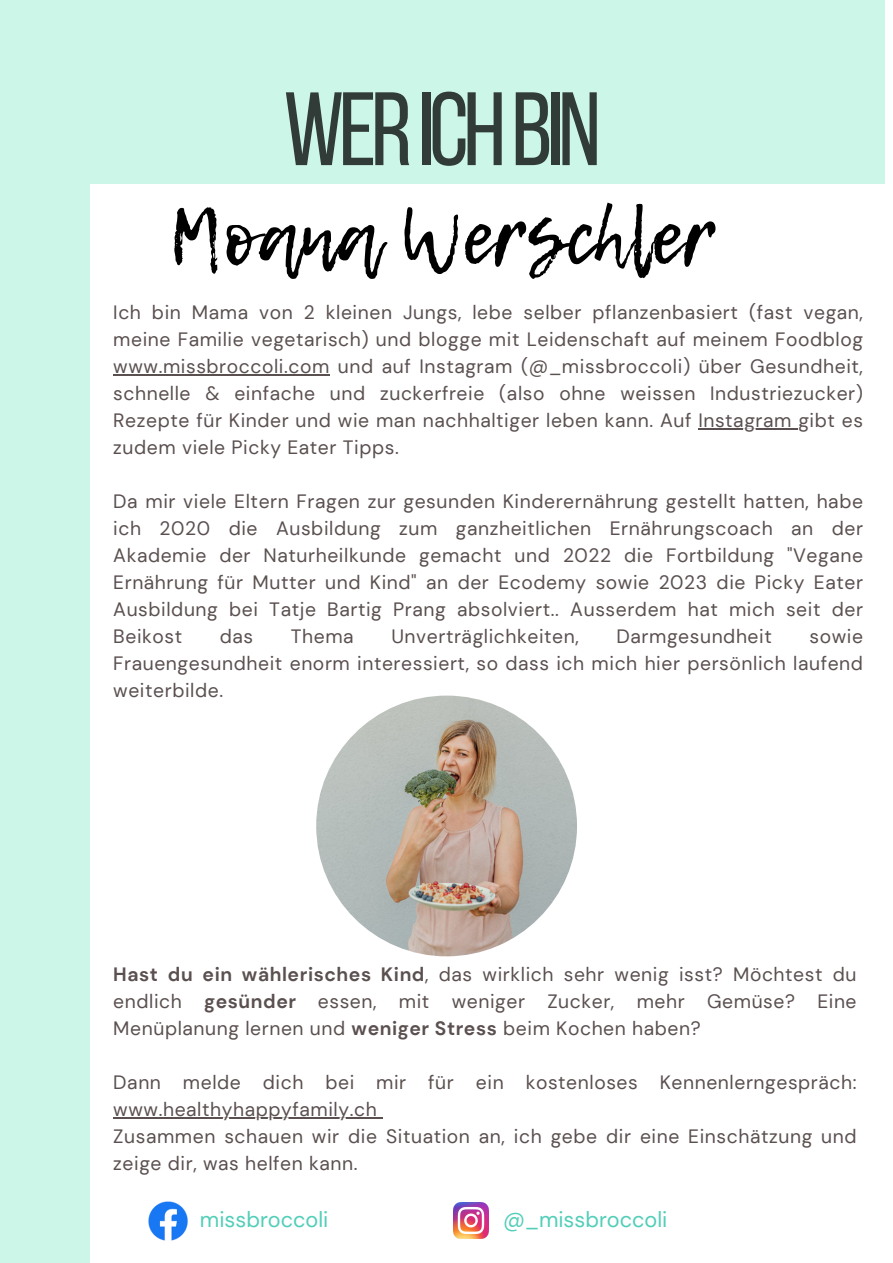
<style>
.page{position:relative;width:893px;height:1263px;background:#fff}
.page>*{position:absolute;margin:0;border:0;box-sizing:border-box;transform-origin:0 0}
.t1{font:103.95px "Bebas Neue";letter-spacing:-.05em;color:#313b37}
.t2{font:77.25px "Lemon Tuesday";color:#000}
.t3{font:21.75px "DM Sans";color:#52ceb9}
.t4{font:19.27px/27px "DM Sans";letter-spacing:.03em;color:#5b5050;text-align:justify}
.s1{font-weight:700}
</style>
<div class="page">
<div style="left:0;top:0;width:89px;height:1263px;background:#ccf6e8"></div>
<hr style="left:113px;top:374px;width:217px;height:2px;background:#5b5050">
<hr style="left:698px;top:428px;width:100px;height:2px;background:#5b5050">
<div style="left:0;top:0;width:884px;height:183px;background:#ccf6e8"></div>
<img style="left:316px;top:695px;width:261px;height:261px;border-radius:50%">
<hr style="left:113px;top:1117px;width:264px;height:2px;background:#5b5050">
<svg style="left:377px;top:1117px;width:6px;height:2px"></svg>
<img style="left:453px;top:1203px;width:36px;height:35px">
<img style="left:148px;top:1201px;width:40px;height:40px">
<p class="t1" style="left:283px;top:87px;width:319px">WERICHBIN</p>
<p class="t2" style="left:169px;top:179px;width:548px">Moana Werschler</p>
<p class="t4" style="left:113px;top:299px;width:751px">Ich bin Mama von 2 kleinen Jungs, lebe selber pflanzenbasiert (fast vegan, meine Familie vegetarisch) und blogge mit Leidenschaft auf meinem Foodblog www.missbroccoli.com und auf Instagram (@_missbroccoli) über Gesundheit, schnelle &amp; einfache und zuckerfreie (also ohne weissen Industriezucker)<br>Rezepte für Kinder und wie man nachhaltiger leben kann. Auf Instagram gibt es zudem viele Picky Eater Tipps.</p>
<p class="t4" style="left:113px;top:488px;width:751px">Da mir viele Eltern Fragen zur gesunden Kinderernährung gestellt hatten, habe ich 2020 die Ausbildung zum ganzheitlichen Ernährungscoach an der Akademie der Naturheilkunde gemacht und 2022 die Fortbildung "Vegane Ernährung für Mutter und Kind" an der Ecodemy sowie 2023 die Picky Eater Ausbildung bei Tatje Bartig Prang absolviert.. Ausserdem hat mich seit der Beikost</p>
<p class="t4" style="left:113px;top:623px;width:751px;text-indent:696px">sowie Frauengesundheit enorm interessiert, so dass ich mich hier persönlich laufend weiterbilde.</p>
<p class="t4" style="left:220px;top:623px;width:35px">das</p>
<p class="t4" style="left:291px;top:623px;width:64px">Thema</p>
<p class="t4" style="left:391px;top:623px;width:189px">Unverträglichkeiten,</p>
<p class="t4" style="left:616px;top:623px;width:157px">Darmgesundheit</p>
<p class="t4" style="left:113px;top:961px;width:745px"><span class="s1">Hast du ein wählerisches Kind</span>, das wirklich sehr wenig isst? Möchtest du endlich <span class="s1">gesünder</span> essen, mit weniger Zucker, mehr Gemüse? Eine Menüplanung lernen und <span class="s1">weniger Stress</span> beim Kochen haben?</p>
<p class="t4" style="left:113px;top:1069px;width:745px">Dann melde dich bei mir für ein kostenloses Kennenlerngespräch: www.healthyhappyfamily.ch</p>
<p class="t4" style="left:113px;top:1123px;width:745px">Zusammen schauen wir die Situation an, ich gebe dir eine Einschätzung und zeige dir, was helfen kann.</p>
<p class="t3" style="left:200px;top:1205px;width:130px">missbroccoli</p>
<p class="t3" style="left:503px;top:1205px;width:166px">@_missbroccoli</p>
</div>
